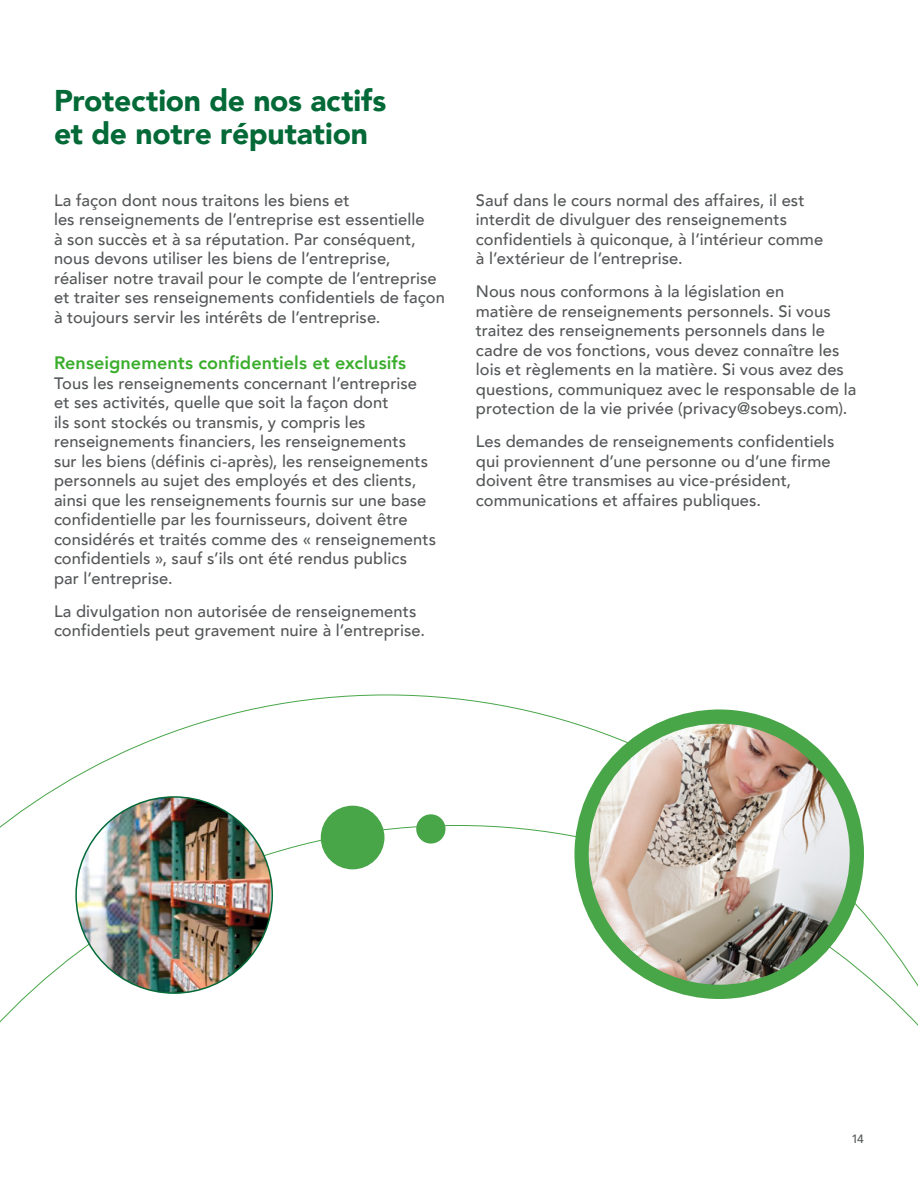
<style>
.page{position:relative;width:918px;height:1188px;background:#fff}
.page>*{position:absolute;margin:0;border:0;box-sizing:border-box;transform-origin:0 0}
.t1{font:900 30px/33px "Avenir";letter-spacing:-.01em;color:#036a37}
.t2{font:800 18px "Avenir";letter-spacing:.005em;color:#3aad2c}
.t3{font:500 16.5px/19.5px "Avenir";letter-spacing:.005em;color:#545658}
.t4{font:500 12px "Avenir";color:#545658}
</style>
<div class="page">
<svg style="left:0;top:695px;width:918px;height:331px"></svg>
<div style="left:416px;top:814px;width:30px;height:30px;background:#48a548;border-radius:50%"></div>
<div style="left:321px;top:806px;width:63px;height:63px;background:#48a548;border-radius:50%"></div>
<img style="left:574px;top:709px;width:290px;height:290px">
<img style="left:76px;top:797px;width:196px;height:196px;border-radius:98px">
<h1 class="t1" style="left:54px;top:83px;width:334px">Protection de nos actifs et de notre réputation</h1>
<p class="t3" style="left:54px;top:189px;width:392px">La façon dont nous traitons les biens et<br>les renseignements de l’entreprise est essentielle<br>à son succès et à sa réputation. Par conséquent, nous devons utiliser les biens de l’entreprise, réaliser notre travail pour le compte de l’entreprise et traiter ses renseignements confidentiels de façon à toujours servir les intérêts de l’entreprise.</p>
<p class="t2" style="left:54px;top:349px;width:354px">Renseignements confidentiels et exclusifs</p>
<p class="t3" style="left:54px;top:372px;width:384px">Tous les renseignements concernant l’entreprise et ses activités, quelle que soit la façon dont<br>ils sont stockés ou transmis, y compris les renseignements financiers, les renseignements<br>sur les biens (définis ci-après), les renseignements personnels au sujet des employés et des clients, ainsi que les renseignements fournis sur une base confidentielle par les fournisseurs, doivent être considérés et traités comme des « renseignements confidentiels », sauf s’ils ont été rendus publics par l’entreprise.</p>
<p class="t3" style="left:54px;top:600px;width:373px">La divulgation non autorisée de renseignements confidentiels peut gravement nuire à l’entreprise.</p>
<p class="t3" style="left:476px;top:189px;width:349px">Sauf dans le cours normal des affaires, il est interdit de divulguer des renseignements confidentiels à quiconque, à l’intérieur comme à l’extérieur de l’entreprise.</p>
<p class="t3" style="left:476px;top:281px;width:382px">Nous nous conformons à la législation en<br>matière de renseignements personnels. Si vous traitez des renseignements personnels dans le cadre de vos fonctions, vous devez connaître les lois et règlements en la matière. Si vous avez des questions, communiquez avec le responsable de la protection de la vie privée (privacy@sobeys.com).</p>
<p class="t3" style="left:476px;top:431px;width:360px">Les demandes de renseignements confidentiels qui proviennent d’une personne ou d’une firme doivent être transmises au vice-président, communications et affaires publiques.</p>
<p class="t4" style="left:851px;top:1128px;width:14px">14</p>
</div>
